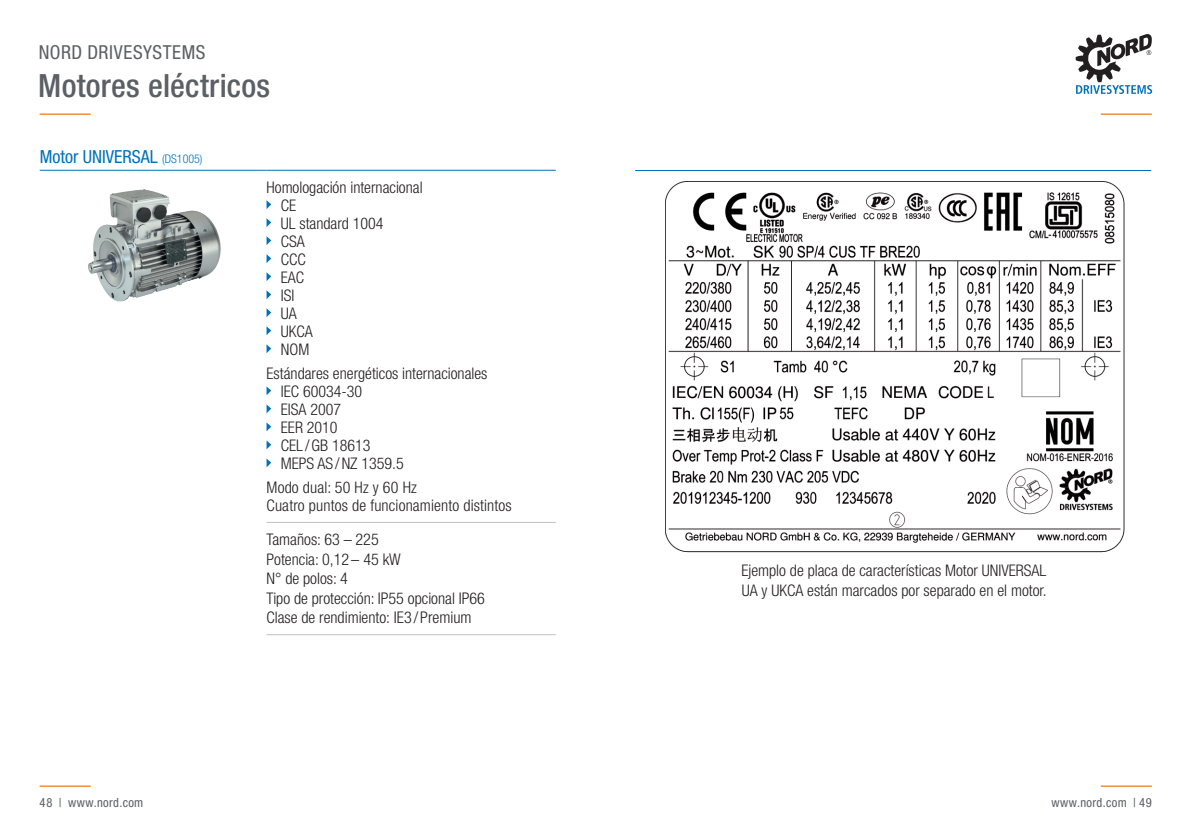
<style>
.page{position:relative;width:1191px;height:840px;background:#fff}
.page>*{position:absolute;margin:0;border:0;box-sizing:border-box;transform-origin:0 0}
.t1{font:500 condensed 32px "Helvetica Neue LT Pro";letter-spacing:.01em;color:#5b5f66}
.t2{font:condensed 19.2px "Helvetica Neue LT Pro";letter-spacing:.03em;color:#5b5f66}
.t3{font:condensed 18px "Helvetica Neue LT Pro";color:#0072bc}
.t4{font:300 condensed 16px "Helvetica Neue LT Pro";color:#231f20}
.t5{font:condensed 12.6px "Helvetica Neue LT Pro";letter-spacing:.03em;color:#5b5f66}
.s1{font-weight:300;font-size:12px}
.s2{font-size:16.2px}
</style>
<div class="page">
<hr style="left:40px;top:113px;width:51px;height:2px;background:#f58220">
<hr style="left:1100px;top:113px;width:51px;height:2px;background:#f58220">
<hr style="left:40px;top:785px;width:51px;height:1px;background:#f58220">
<hr style="left:1100px;top:785px;width:51px;height:1px;background:#f58220">
<svg style="left:1075px;top:34px;width:77px;height:60px"></svg>
<img style="left:88px;top:189px;width:133px;height:113px">
<img style="left:666px;top:181px;width:459px;height:372px">
<hr style="left:635px;top:170px;width:516px;height:1px;background:#0072bc">
<hr style="left:40px;top:170px;width:226px;height:1px;background:#0072bc">
<hr style="left:266px;top:170px;width:290px;height:1px;background:#0072bc">
<hr style="left:266px;top:522px;width:290px;height:1px;background:#bfbec1">
<hr style="left:266px;top:634px;width:290px;height:1px;background:#bfbec1">
<svg style="left:266px;top:200px;width:5px;height:9px"></svg>
<svg style="left:266px;top:218px;width:5px;height:9px"></svg>
<svg style="left:266px;top:236px;width:5px;height:9px"></svg>
<svg style="left:266px;top:254px;width:5px;height:9px"></svg>
<svg style="left:266px;top:272px;width:5px;height:9px"></svg>
<svg style="left:266px;top:290px;width:5px;height:9px"></svg>
<svg style="left:266px;top:308px;width:5px;height:9px"></svg>
<svg style="left:266px;top:326px;width:5px;height:9px"></svg>
<svg style="left:266px;top:344px;width:5px;height:9px"></svg>
<svg style="left:266px;top:386px;width:5px;height:9px"></svg>
<svg style="left:266px;top:404px;width:5px;height:9px"></svg>
<svg style="left:266px;top:422px;width:5px;height:9px"></svg>
<svg style="left:266px;top:440px;width:5px;height:9px"></svg>
<svg style="left:266px;top:458px;width:5px;height:9px"></svg>
<p class="t2" style="left:39px;top:41px;width:168px">NORD DRIVESYSTEMS</p>
<h1 class="t1" style="left:38px;top:66px;width:233px">Motores eléctricos</h1>
<p class="t3" style="left:40px;top:146px;width:164px">Motor UNIVERSAL <span class="s1">(DS1005)</span></p>
<p class="t4" style="left:266px;top:178px;width:158px">Homologación internacional</p>
<p class="t4" style="left:281px;top:196px;width:17px">CE</p>
<p class="t4" style="left:281px;top:214px;width:104px">UL standard 1004</p>
<p class="t4" style="left:281px;top:232px;width:25px">CSA</p>
<p class="t4" style="left:281px;top:250px;width:26px">CCC</p>
<p class="t4" style="left:281px;top:268px;width:25px">EAC</p>
<p class="t4" style="left:281px;top:286px;width:15px">ISI</p>
<p class="t4" style="left:281px;top:304px;width:17px">UA</p>
<p class="t4" style="left:281px;top:322px;width:33px">UKCA</p>
<p class="t4" style="left:281px;top:340px;width:30px">NOM</p>
<p class="t4" style="left:266px;top:364px;width:222px">Estándares energéticos internacionales</p>
<p class="t4" style="left:281px;top:382px;width:83px">IEC 60034-30</p>
<p class="t4" style="left:281px;top:400px;width:62px">EISA 2007</p>
<p class="t4" style="left:281px;top:418px;width:58px">EER 2010</p>
<p class="t4" style="left:281px;top:436px;width:91px">CEL /GB 18613</p>
<p class="t4" style="left:281px;top:454px;width:124px">MEPS AS /NZ 1359.5</p>
<p class="t4" style="left:266px;top:478px;width:152px">Modo dual: 50 Hz y 60 Hz</p>
<p class="t4" style="left:266px;top:496px;width:247px">Cuatro puntos de funcionamiento distintos</p>
<p class="t4" style="left:266px;top:530px;width:114px">Tamaños: <span class="s2">63 – 225</span></p>
<p class="t4" style="left:266px;top:549px;width:136px">Potencia: <span class="s2">0,12 – 45 kW</span></p>
<p class="t4" style="left:266px;top:569px;width:83px">N° de polos: <span class="s2">4</span></p>
<p class="t4" style="left:266px;top:589px;width:220px">Tipo de protección: <span class="s2">IP55</span> opcional <span class="s2">IP66</span></p>
<p class="t4" style="left:266px;top:608px;width:206px">Clase de rendimiento: <span class="s2">IE3 / Premium</span></p>
<p class="t4" style="left:741px;top:561px;width:306px">Ejemplo de placa de características Motor UNIVERSAL</p>
<p class="t4" style="left:741px;top:581px;width:306px">UA y UKCA están marcados por separado en el motor.</p>
<p class="t5" style="left:40px;top:795px;width:105px">48 | www.nord.com</p>
<p class="t5" style="left:1051px;top:795px;width:102px">www.nord.com | 49</p>
</div>
